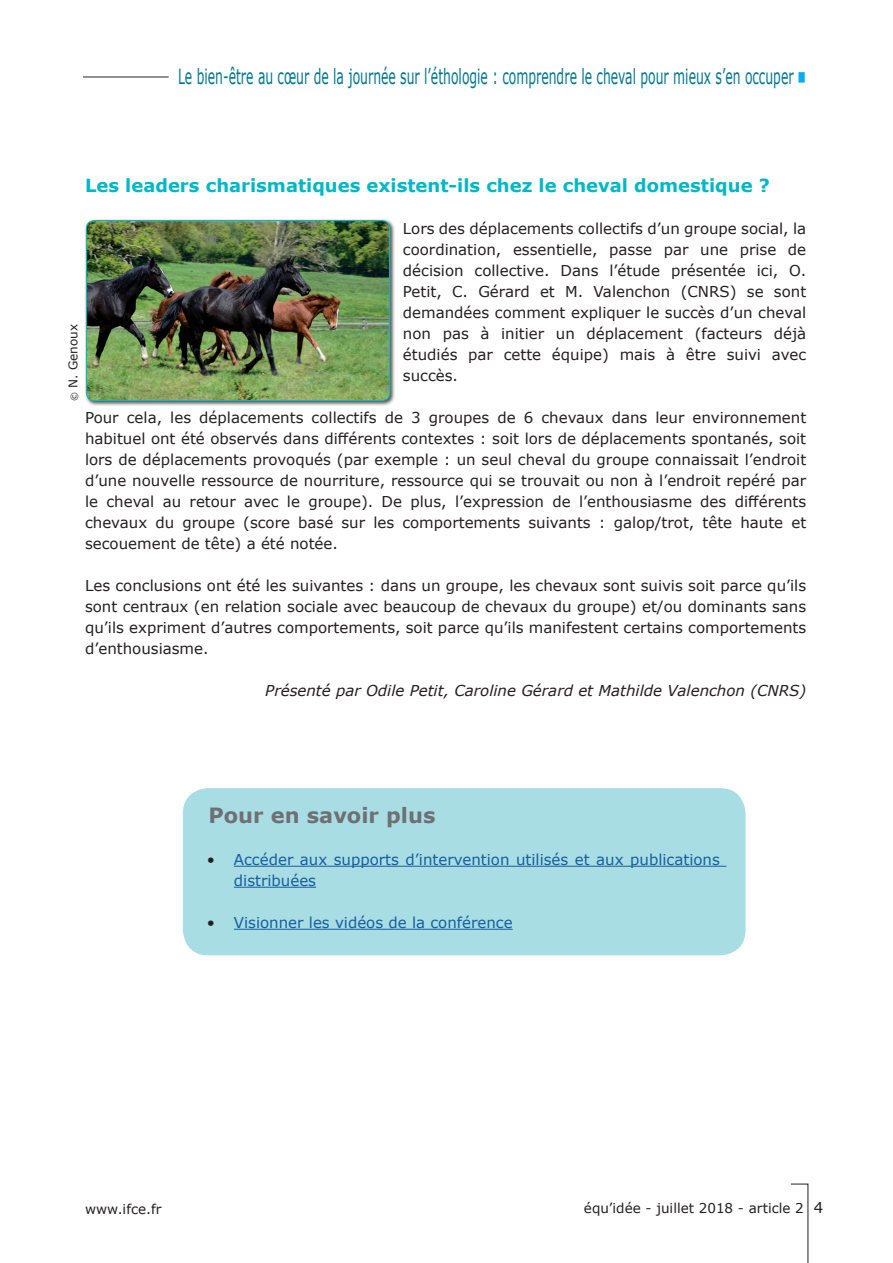
<style>
.page{position:relative;width:893px;height:1263px;background:#fff}
.page>*{position:absolute;margin:0;border:0;box-sizing:border-box;transform-origin:0 0}
.t1{font:21px "Verdana";color:#00758c;scale:.59 1}
.t2{font:700 21px "Verdana";color:#6f7073}
.t3{font:700 18px "Verdana";color:#00b7c5}
.t4{font:15px/21px "Verdana";color:#231f20;text-align:justify}
.t5{font:15px/21px "Verdana";color:#175d9e}
.t6{font:italic 15px "Verdana";color:#231f20}
.t7{font:13.5px "Verdana";color:#231f20}
.t8{font:12px "Verdana";color:#231f20}
.s1{color:#00aeef}
.s2{font-size:9px}
.s3{color:#231f20}
.s4{font-size:15px}
</style>
<div class="page">
<svg style="left:791px;top:1183px;width:18px;height:80px"></svg>
<hr style="left:83px;top:77px;width:86px;height:1px;background:#231f20">
<div style="left:183px;top:788px;width:563px;height:167px;background:#a8dde4;border-radius:26px"></div>
<hr style="left:234px;top:866px;width:492px;height:1px;background:#175d9e">
<hr style="left:234px;top:887px;width:82px;height:1px;background:#175d9e">
<hr style="left:234px;top:929px;width:279px;height:1px;background:#175d9e">
<div style="left:84px;top:218px;width:311px;height:188px;background:#231f20;opacity:.75"></div>
<img style="left:86px;top:221px;width:303px;height:180px">
<div style="left:86px;top:220px;width:304px;height:181px;border:1px solid #00b7c5;border-radius:8px"></div>
<h1 class="t1" style="left:178px;top:62px;width:1065px">Le bien-être au cœur de la journée sur l’éthologie : comprendre le cheval pour mieux s’en occuper <span class="s1">■</span></h1>
<p class="t3" style="left:85px;top:173px;width:686px">Les leaders charismatiques existent-ils chez le cheval domestique ?</p>
<p class="t4" style="left:403px;top:218px;width:405px">Lors des déplacements collectifs d’un groupe social, la coordination, essentielle, passe par une prise de décision collective. Dans l’étude présentée ici, O.<br>Petit, C. Gérard et M. Valenchon (CNRS) se sont demandées comment expliquer le succès d’un cheval non pas à initier un déplacement (facteurs déjà étudiés par cette équipe) mais à être suivi avec succès.</p>
<p class="t4" style="left:85px;top:407px;width:723px">Pour cela, les déplacements collectifs de 3 groupes de 6 chevaux dans leur environnement habituel ont été observés dans différents contextes : soit lors de déplacements spontanés, soit lors de déplacements provoqués (par exemple : un seul cheval du groupe connaissait l’endroit d’une nouvelle ressource de nourriture, ressource qui se trouvait ou non à l’endroit repéré par le cheval au retour avec le groupe). De plus, l’expression de l’enthousiasme des différents chevaux du groupe (score basé sur les comportements suivants : galop/trot, tête haute et secouement de tête) a été notée.</p>
<p class="t4" style="left:85px;top:575px;width:723px">Les conclusions ont été les suivantes : dans un groupe, les chevaux sont suivis soit parce qu’ils sont centraux (en relation sociale avec beaucoup de chevaux du groupe) et/ou dominants sans qu’ils expriment d’autres comportements, soit parce qu’ils manifestent certains comportements d’enthousiasme.</p>
<p class="t6" style="left:265px;top:681px;width:542px">Présenté par Odile Petit, Caroline Gérard et Mathilde Valenchon (CNRS)</p>
<p class="t8" style="left:65px;top:401px;width:78px;rotate:-90deg"><span class="s2">©</span> N. Genoux</p>
<h1 class="t2" style="left:208px;top:800px;width:229px">Pour en savoir plus</h1>
<p class="t5" style="left:234px;top:849px;width:487px;text-indent:-27px"><span class="s3">•</span> Accéder aux supports d’intervention utilisés et aux publications distribuées</p>
<p class="t5" style="left:207px;top:912px;width:307px"><span class="s3">•</span> Visionner les vidéos de la conférence</p>
<p class="t7" style="left:85px;top:1200px;width:78px">www.ifce.fr</p>
<p class="t7" style="left:584px;top:1199px;width:241px">équ’idée - juillet 2018 - article 2 <span class="s4">4</span></p>
</div>
